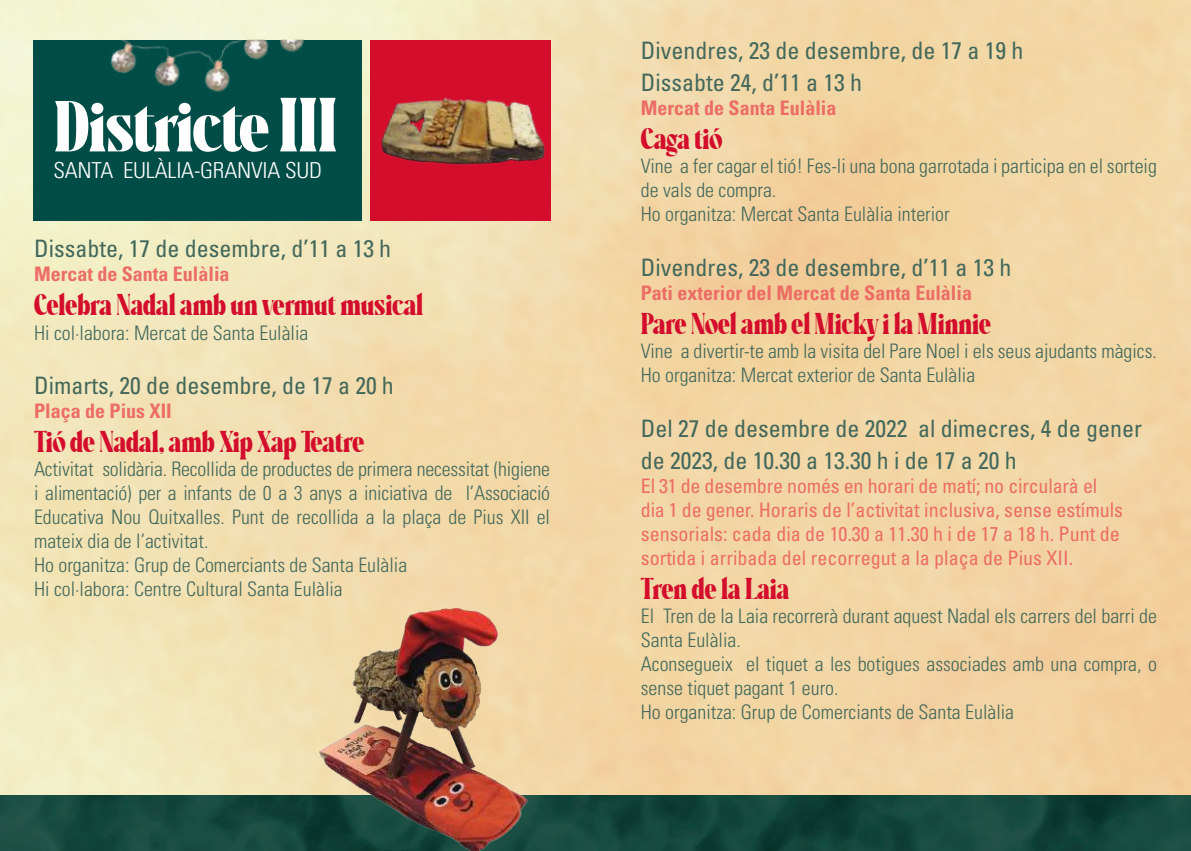
<style>
.page{position:relative;width:1191px;height:851px;background:#fff}
.page>*{position:absolute;margin:0;border:0;box-sizing:border-box;transform-origin:0 0}
.t1{font:700 72px "Recia Serif Display";letter-spacing:-.01em;color:#fff;scale:1.06 1}
.t2{font:700 30px "Recia Serif Display";color:#d30d2b}
.t3{font:condensed 24px/32px "Univers";color:#43685b}
.t4{font:300 condensed 22px "Univers";letter-spacing:-.01em;color:#fff;scale:1.06 1}
.t5{font:300 condensed 20px/24px "Univers";color:#43685b}
.t6{font:condensed 20px/24px "Univers";color:#ec6d65}
.t7{font:700 condensed 20px "Univers";color:#ec6d65}
.s1{font-size:76.6px}
</style>
<div class="page">
<img style="left:0;top:0;width:1191px;height:795px">
<div style="left:33px;top:40px;width:328px;height:180px;background:#004c46"></div>
<img style="left:110px;top:40px;width:195px;height:52px">
<img style="left:0;top:795px;width:1191px;height:55px">
<div style="left:370px;top:40px;width:181px;height:180px;background:#d30d2b"></div>
<img style="left:381px;top:70px;width:176px;height:129px">
<img style="left:317px;top:605px;width:211px;height:245px">
<h1 class="t1" style="left:53px;top:90px;width:270px">Districte <span class="s1">III</span></h1>
<p class="t4" style="left:53px;top:157px;width:255px">SANTA EULÀLIA-GRANVIA SUD</p>
<p class="t3" style="left:34px;top:232px;width:359px">Dissabte, 17 de desembre, d’11 a 13 h</p>
<p class="t7" style="left:34px;top:262px;width:197px">Mercat de Santa Eulàlia</p>
<h2 class="t2" style="left:34px;top:290px;width:391px">Celebra Nadal amb un vermut musical</h2>
<p class="t5" style="left:34px;top:320px;width:276px">Hi col·labora: Mercat de Santa Eulàlia</p>
<p class="t3" style="left:34px;top:369px;width:361px">Dimarts, 20 de desembre, de 17 a 20 h</p>
<p class="t7" style="left:34px;top:399px;width:139px">Plaça de Pius XII</p>
<h2 class="t2" style="left:34px;top:426px;width:332px">Tió de Nadal, amb Xip Xap Teatre</h2>
<p class="t5" style="left:34px;top:457px;width:517px">Activitat solidària. Recollida de productes de primera necessitat (higiene i alimentació) per a infants de 0 a 3 anys a iniciativa de l’Associació Educativa Nou Quitxalles. Punt de recollida a la plaça de Pius XII el mateix dia de l’activitat.<br>Ho organitza: Grup de Comerciants de Santa Eulàlia<br>Hi col·labora: Centre Cultural Santa Eulàlia</p>
<p class="t3" style="left:641px;top:34px;width:384px">Divendres, 23 de desembre, de 17 a 19 h<br>Dissabte 24, d’11 a 13 h</p>
<p class="t7" style="left:641px;top:95px;width:197px">Mercat de Santa Eulàlia</p>
<h2 class="t2" style="left:641px;top:123px;width:83px">Caga tió</h2>
<p class="t5" style="left:641px;top:154px;width:517px">Vine a fer cagar el tió! Fes-li una bona garrotada i participa en el sorteig de vals de compra.<br>Ho organitza: Mercat Santa Eulàlia interior</p>
<p class="t3" style="left:641px;top:251px;width:372px">Divendres, 23 de desembre, d’11 a 13 h</p>
<p class="t7" style="left:641px;top:280px;width:333px">Pati exterior del Mercat de Santa Eulàlia</p>
<h2 class="t2" style="left:641px;top:308px;width:351px">Pare Noel amb el Micky i la Minnie</h2>
<p class="t5" style="left:641px;top:338px;width:517px">Vine a divertir-te amb la visita del Pare Noel i els seus ajudants màgics.<br>Ho organitza: Mercat exterior de Santa Eulàlia</p>
<p class="t3" style="left:641px;top:411px;width:503px">Del 27 de desembre de 2022 al dimecres, 4 de gener de 2023, de 10.30 a 13.30 h i de 17 a 20 h</p>
<p class="t6" style="left:641px;top:473px;width:484px">El 31 de desembre només en horari de matí; no circularà el dia 1 de gener. Horaris de l’activitat inclusiva, sense estímuls sensorials: cada dia de 10.30 a 11.30 h i de 17 a 18 h. Punt de sortida i arribada del recorregut a la plaça de Pius XII.</p>
<h2 class="t2" style="left:641px;top:573px;width:150px">Tren de la Laia</h2>
<p class="t5" style="left:641px;top:603px;width:517px">El Tren de la Laia recorrerà durant aquest Nadal els carrers del barri de Santa Eulàlia.<br>Aconsegueix el tiquet a les botigues associades amb una compra, o sense tiquet pagant 1 euro.<br>Ho organitza: Grup de Comerciants de Santa Eulàlia</p>
</div>
